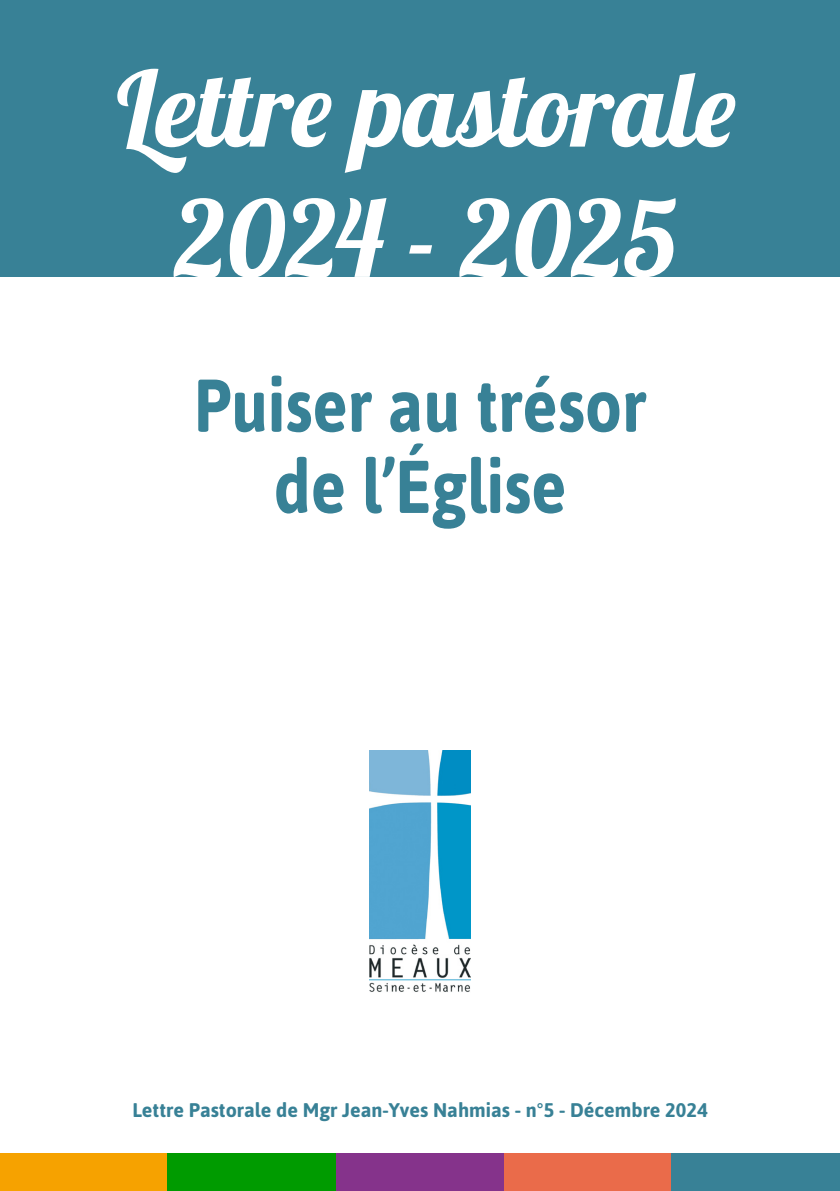
<style>
.page{position:relative;width:840px;height:1191px;background:#fff}
.page>*{position:absolute;margin:0;border:0;box-sizing:border-box;transform-origin:0 0}
.t1{font:105.2px "Lobster 1.4";color:#fff}
.t2{font:700 74.4px "Asap";color:#388196;scale:.88 1}
.t3{font:700 19.8px "Asap";color:#388196}
</style>
<div class="page">
<div style="left:0;top:1153px;width:168px;height:38px;background:#f6a200"></div>
<div style="left:168px;top:1153px;width:168px;height:38px;background:#009b00"></div>
<div style="left:336px;top:1153px;width:167px;height:38px;background:#85338b"></div>
<div style="left:503px;top:1153px;width:168px;height:38px;background:#ea6b4a"></div>
<div style="left:671px;top:1153px;width:168px;height:38px;background:#388196"></div>
<div style="left:0;top:0;width:839px;height:276px;background:#388196"></div>
<img style="left:369px;top:750px;width:101px;height:242px">
<p class="t1" style="left:117px;top:41px;width:619px">Lettre pastorale</p>
<p class="t1" style="left:175px;top:172px;width:503px">2024 - 2025</p>
<p class="t2" style="left:194px;top:362px;width:515px">Puiser au trésor</p>
<p class="t2" style="left:273px;top:443px;width:334px">de l’Église</p>
<p class="t3" style="left:132px;top:1098px;width:576px">Lettre Pastorale de Mgr Jean-Yves Nahmias - n°5 - Décembre 2024</p>
</div>
